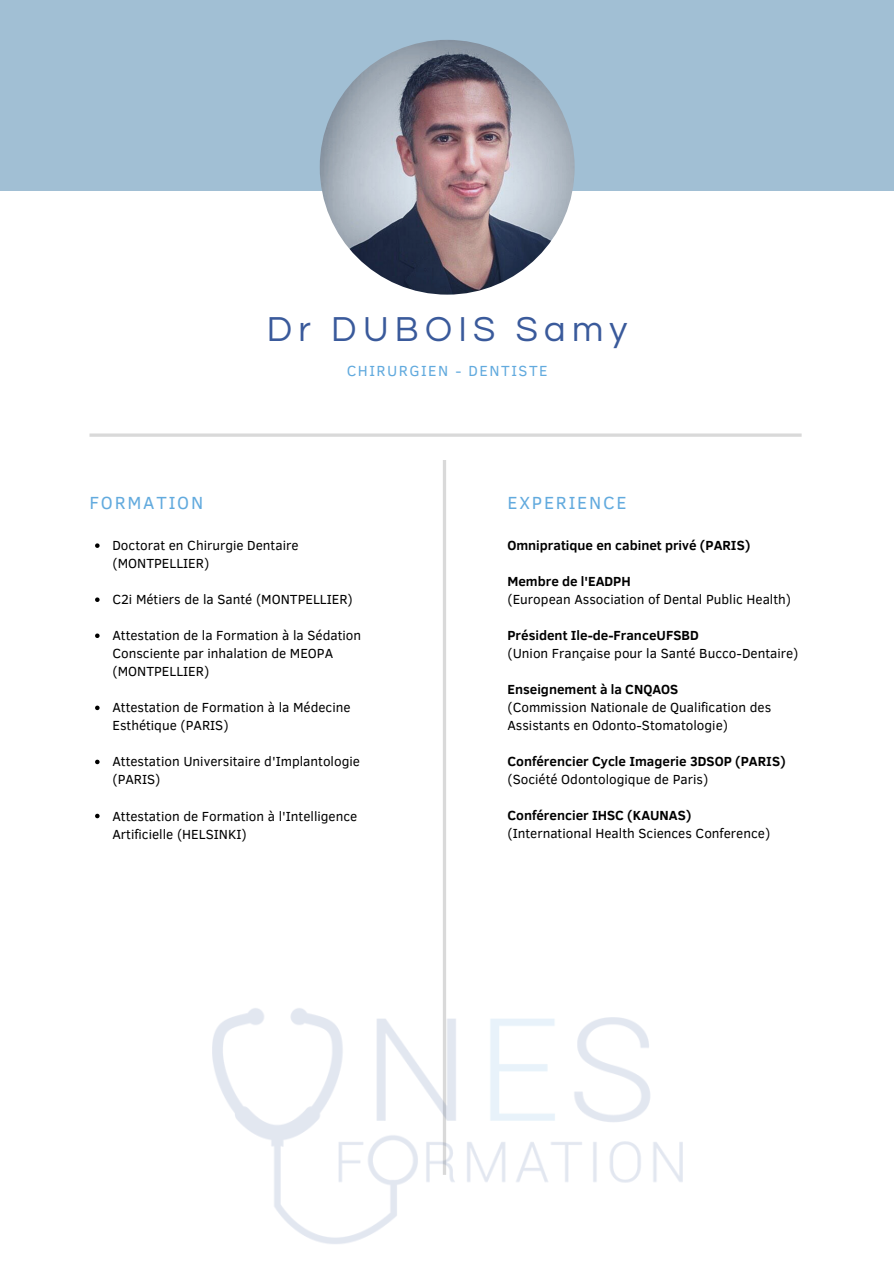
<style>
.page{position:relative;width:894px;height:1264px;background:#fff}
.page>*{position:absolute;margin:0;border:0;box-sizing:border-box;transform-origin:0 0}
.t1{font:36px "Questrial";letter-spacing:.175em;color:#3a5a9b}
.t2{font:18px "Clear Sans";letter-spacing:.1em;color:#62aade}
.t3{font:15px "Clear Sans";letter-spacing:.1em;color:#62aade}
.t4{font:13.5px/18px "Clear Sans";color:#000}
.t5{font:700 13.5px "Clear Sans";color:#000}
</style>
<div class="page">
<svg style="left:443px;top:460px;width:3px;height:431px"></svg>
<div style="left:0;top:0;width:893px;height:191px;background:#a1bfd4"></div>
<img style="left:320px;top:40px;width:254px;height:254px;border-radius:50%">
<svg style="left:89px;top:433px;width:712px;height:4px;background:#dfdfdf"></svg>
<svg style="left:95px;top:543px;width:4px;height:5px"></svg>
<svg style="left:95px;top:597px;width:4px;height:5px"></svg>
<svg style="left:95px;top:633px;width:4px;height:5px"></svg>
<svg style="left:95px;top:705px;width:4px;height:5px"></svg>
<svg style="left:95px;top:759px;width:4px;height:5px"></svg>
<svg style="left:95px;top:813px;width:4px;height:5px"></svg>
<img style="left:212px;top:891px;width:470px;height:353px">
<p class="t2" style="left:89px;top:490px;width:115px">FORMATION</p>
<p class="t1" style="left:267px;top:311px;width:362px">Dr DUBOIS Samy</p>
<p class="t3" style="left:346px;top:360px;width:202px">CHIRURGIEN - DENTISTE</p>
<p class="t2" style="left:507px;top:490px;width:121px">EXPERIENCE</p>
<p class="t4" style="left:112px;top:535px;width:187px">Doctorat en Chirurgie Dentaire (MONTPELLIER)</p>
<p class="t4" style="left:112px;top:590px;width:242px">C2i Métiers de la Santé (MONTPELLIER)</p>
<p class="t4" style="left:112px;top:626px;width:250px">Attestation de la Formation à la Sédation<br>Consciente par inhalation de MEOPA (MONTPELLIER)</p>
<p class="t4" style="left:112px;top:698px;width:240px">Attestation de Formation à la Médecine<br>Esthétique (PARIS)</p>
<p class="t4" style="left:112px;top:752px;width:249px">Attestation Universitaire d'Implantologie (PARIS)</p>
<p class="t4" style="left:112px;top:806px;width:246px">Attestation de Formation à l'Intelligence<br>Artificielle (HELSINKI)</p>
<p class="t5" style="left:507px;top:535px;width:244px">Omnipratique en cabinet privé (PARIS)</p>
<p class="t5" style="left:507px;top:571px;width:125px">Membre de l'EADPH</p>
<p class="t4" style="left:507px;top:589px;width:285px">(European Association of Dental Public Health)</p>
<p class="t5" style="left:507px;top:625px;width:193px">Président Ile-de-FranceUFSBD</p>
<p class="t4" style="left:507px;top:643px;width:292px">(Union Française pour la Santé Bucco-Dentaire)</p>
<p class="t5" style="left:507px;top:679px;width:172px">Enseignement à la CNQAOS</p>
<p class="t4" style="left:507px;top:697px;width:265px">(Commission Nationale de Qualification des<br>Assistants en Odonto-Stomatologie)</p>
<p class="t5" style="left:507px;top:751px;width:280px">Conférencier Cycle Imagerie 3DSOP (PARIS)</p>
<p class="t4" style="left:507px;top:769px;width:202px">(Société Odontologique de Paris)</p>
<p class="t5" style="left:507px;top:805px;width:185px">Conférencier IHSC (KAUNAS)</p>
<p class="t4" style="left:507px;top:823px;width:264px">(International Health Sciences Conference)</p>
</div>
